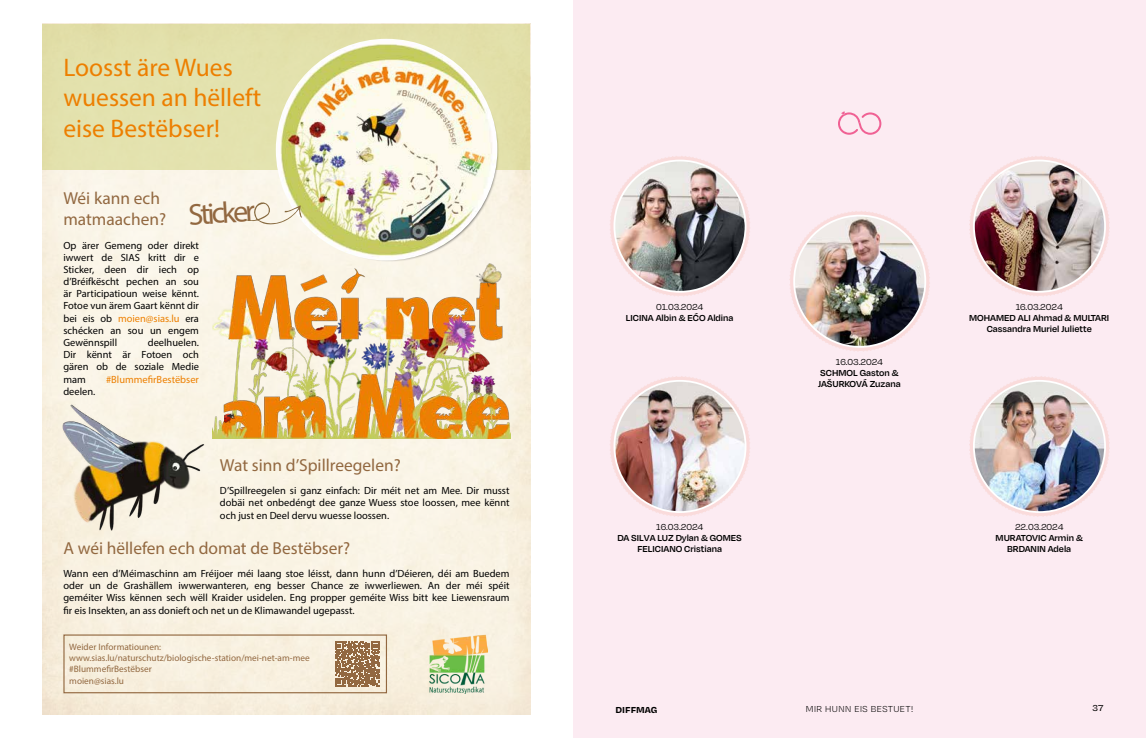
<style>
.page{position:relative;width:1146px;height:738px;background:#fff}
.page>*{position:absolute;margin:0;border:0;box-sizing:border-box;transform-origin:0 0}
.t1{font:30.1px "Myriad Pro";color:#926840}
.t2{font:25.5px/30.7px "Myriad Pro";color:#ed7f00}
.t3{font:17.4px/20.8px "Myriad Pro";color:#926840}
.t4{font:10.4px/12.2px "Myriad Pro";color:#000;text-align:justify}
.t5{font:10.4px "Myriad Pro";color:#ed7f00}
.t6{font:600 10px/11px "Degular";color:#000;text-align:center}
.t7{font:10px "Degular";color:#000}
.t8{font:300 10px "Degular Text";letter-spacing:-.015em;color:#000}
.t9{font:700 10px "Degular Text";letter-spacing:.005em;color:#000}
.t10{font:500 10px "Degular Text";color:#000}
.t11{font:9.3px/11.1px "Myriad Pro";color:#926840}
.s1{color:#ed7f00}
</style>
<div class="page">
<div style="left:573px;top:0;width:572px;height:737px;background:#fcebf2"></div>
<svg style="left:838px;top:111px;width:43px;height:24px"></svg>
<svg style="left:610px;top:156px;width:140px;height:140px"></svg>
<img style="left:614px;top:160px;width:131px;height:131px;border-radius:66px">
<svg style="left:969px;top:156px;width:141px;height:141px"></svg>
<img style="left:973px;top:160px;width:131px;height:131px;border-radius:66px">
<svg style="left:789px;top:211px;width:141px;height:141px"></svg>
<img style="left:794px;top:215px;width:131px;height:131px;border-radius:66px">
<svg style="left:610px;top:376px;width:140px;height:141px"></svg>
<img style="left:614px;top:380px;width:131px;height:131px;border-radius:66px">
<svg style="left:969px;top:376px;width:141px;height:141px"></svg>
<img style="left:973px;top:380px;width:131px;height:131px;border-radius:66px">
<img style="left:43px;top:169px;width:487px;height:544px">
<img style="left:212px;top:264px;width:298px;height:174px">
<img style="left:429px;top:634px;width:59px;height:58px">
<img style="left:466px;top:251px;width:51px;height:47px">
<svg style="left:224px;top:409px;width:13px;height:13px"></svg>
<div style="left:43px;top:24px;width:487px;height:145px;background:#e3e1ac"></div>
<img style="left:43px;top:396px;width:173px;height:152px">
<div style="left:281px;top:44px;width:218px;height:217px;background:#000;opacity:.75"></div>
<img style="left:276px;top:39px;width:221px;height:221px;border-radius:111px">
<div style="left:63px;top:634px;width:324px;height:58px;border:1px solid #926840"></div>
<svg style="left:335px;top:641px;width:44px;height:44px;background:#a6835f"></svg>
<svg style="left:244px;top:202px;width:58px;height:22px"></svg>
<h2 class="t2" style="left:63px;top:51px;width:199px">Loosst äre Wues wuessen an hëlleft eise Bestëbser!</h2>
<h3 class="t3" style="left:63px;top:188px;width:104px">Wéi kann ech matmaachen?</h3>
<p class="t4" style="left:63px;top:238px;width:137px">Op ärer Gemeng oder direkt iwwert de SIAS kritt dir e Sticker, deen dir iech op d’Bréifkëscht pechen an sou är Participatioun weise kënnt.<br>Fotoe vun ärem Gaart kënnt dir bei eis ob <span class="s1">moien@sias.lu</span> era schécken an sou un engem Gewënnspill</p>
<h1 class="t1" style="left:188px;top:196px;width:68px;rotate:-3deg">Sticker</h1>
<p class="t4" style="left:63px;top:336px;width:137px;text-indent:84px">deelhuelen.<br>Dir kënnt är Fotoen och gären ob de soziale Medie mam</p>
<p class="t5" style="left:106px;top:372px;width:94px">#BlummefirBestëbser</p>
<p class="t4" style="left:63px;top:384px;width:33px">deelen.</p>
<h3 class="t3" style="left:220px;top:454px;width:182px">Wat sinn d’Spillreegelen?</h3>
<p class="t4" style="left:220px;top:484px;width:291px">D’Spillreegelen si ganz einfach: Dir méit net am Mee. Dir musst dobäi net onbedéngt dee ganze Wuess stoe loossen, mee kënnt och just en Deel dervu wuesse loossen.</p>
<h3 class="t3" style="left:63px;top:536px;width:288px">A wéi hëllefen ech domat de Bestëbser?</h3>
<p class="t4" style="left:63px;top:566px;width:447px">Wann een d’Méimaschinn am Fréijoer méi laang stoe léisst, dann hunn d’Déieren, déi am Buedem oder un de Grashällem iwwerwanteren, eng besser Chance ze iwwerliewen. An der méi spéit geméiter Wiss kënnen sech wëll Kraider usidelen. Eng propper geméite Wiss bitt kee Liewensraum fir eis Insekten, an ass donieft och net un de Klimawandel ugepasst.</p>
<p class="t11" style="left:69px;top:641px;width:242px">Weider Informatiounen: www.sias.lu/naturschutz/biologische-station/mei-net-am-mee #BlummefirBestëbser<br>moien@sias.lu</p>
<p class="t7" style="left:656px;top:300px;width:49px">01.03.2024</p>
<p class="t6" style="left:625px;top:311px;width:109px">LICINA Albin &amp; EĆO Aldina</p>
<p class="t7" style="left:656px;top:520px;width:48px">16.03.2024</p>
<p class="t6" style="left:617px;top:531px;width:126px">DA SILVA LUZ Dylan &amp; GOMES<br>FELICIANO Cristiana</p>
<p class="t7" style="left:835px;top:355px;width:48px">16.03.2024</p>
<p class="t6" style="left:818px;top:366px;width:84px;text-align:left">SCHMOL Gaston &amp;<br>JAŠURKOVÁ Zuzana</p>
<p class="t7" style="left:1015px;top:300px;width:49px">16.03.2024</p>
<p class="t6" style="left:969px;top:311px;width:141px">MOHAMED ALI Ahmad &amp; MULTARI<br>Cassandra Muriel Juliette</p>
<p class="t7" style="left:1014px;top:520px;width:50px">22.03.2024</p>
<p class="t6" style="left:995px;top:531px;width:89px">MURATOVIC Armin &amp;<br>BRDANIN Adela</p>
<p class="t9" style="left:615px;top:702px;width:44px">DIFFMAG</p>
<p class="t8" style="left:805px;top:702px;width:109px">MIR HUNN EIS BESTUET!</p>
<p class="t10" style="left:1091px;top:701px;width:13px">37</p>
</div>
